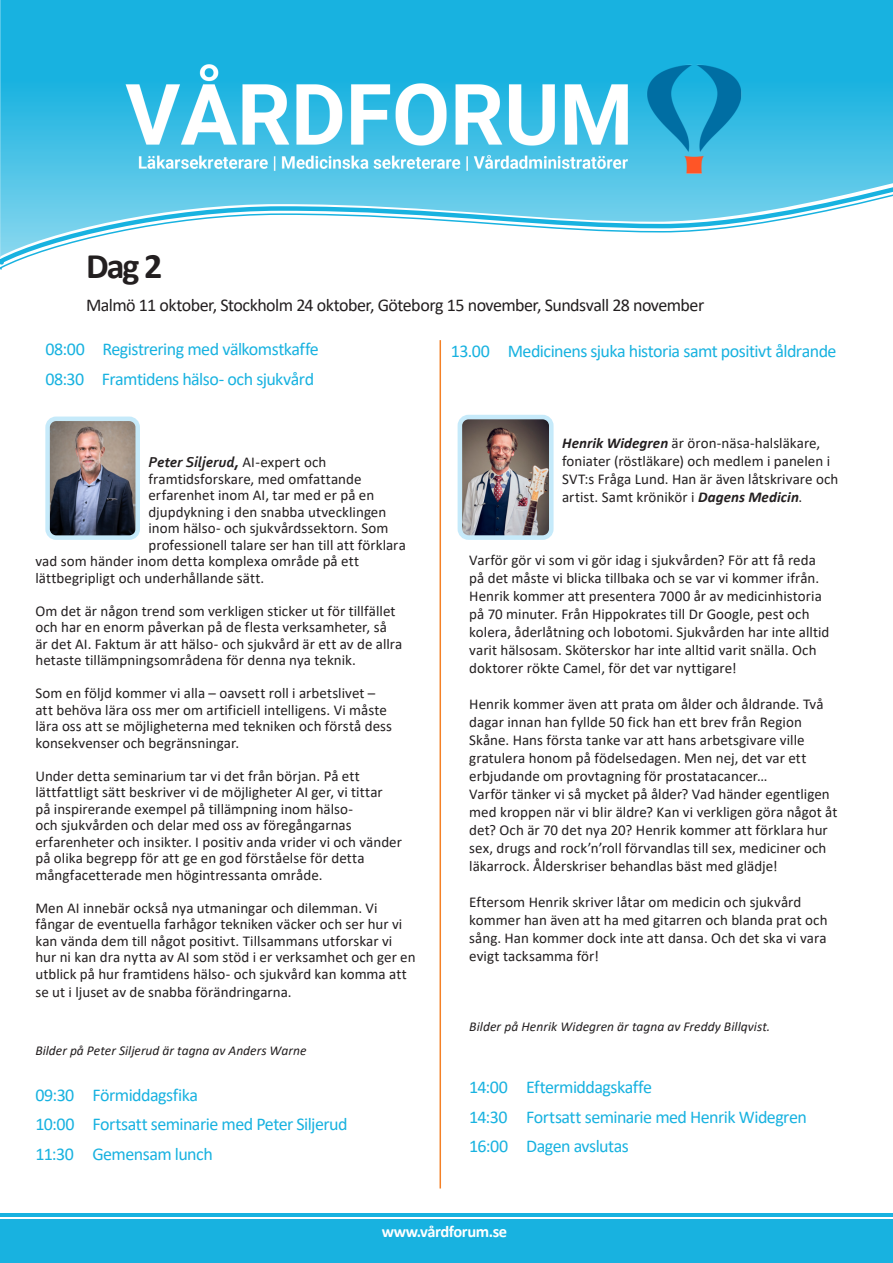
<style>
.page{position:relative;width:893px;height:1263px;background:#fff}
.page>*{position:absolute;margin:0;border:0;box-sizing:border-box;transform-origin:0 0}
.t1{font:700 36px "Calibri";color:#231f20}
.t2{font:18px/29.2px "Calibri";letter-spacing:-.03em;color:#18b2e0}
.t3{font:18px "Calibri";letter-spacing:-.03em;color:#231f20}
.t4{font:700 16.5px "Calibri";letter-spacing:-.025em;color:#fff}
.t5{font:15px/18px "Calibri";letter-spacing:.005em;color:#231f20}
.t6{font:italic 700 15px "Corbel";letter-spacing:.005em;color:#231f20}
.t7{font:italic 13.5px "Calibri";color:#231f20}
.s1{font-family:"Calibri";font-weight:400;font-style:normal}
.s2{font-weight:700;font-style:italic}
</style>
<div class="page">
<svg style="left:0;top:0;width:893px;height:177px;fill:#18b2e0"></svg>
<div style="left:0;top:177px;width:893px;height:9px;background:#5ac8e8"></div>
<svg style="left:0;top:186px;width:893px;height:84px"></svg>
<hr style="left:439px;top:340px;width:2px;height:848px;background:#f48026">
<img style="left:125px;top:63px;width:617px;height:112px">
<img style="left:50px;top:422px;width:85px;height:113px">
<div style="left:45px;top:417px;width:95px;height:123px;border:4px solid #c6eafa;border-radius:9px"></div>
<div style="left:0;top:1220px;width:893px;height:43px;background:#18b2e0"></div>
<hr style="left:0;top:1213px;width:893px;height:3px;background:#18b2e0">
<img style="left:464px;top:421px;width:84px;height:113px">
<div style="left:458px;top:415px;width:96px;height:125px;border:5px solid #c6eafa;border-radius:9px"></div>
<h1 class="t1" style="left:86px;top:240px;width:78px">Dag 2</h1>
<p class="t3" style="left:86px;top:292px;width:620px">Malmö 11 oktober, Stockholm 24 oktober, Göteborg 15 november, Sundsvall 28 november</p>
<p class="t2" style="left:45px;top:334px;width:275px">08:00 Registrering med välkomstkaffe<br>08:30 Framtidens hälso- och sjukvård</p>
<p class="t2" style="left:451px;top:335px;width:387px">13.00 Medicinens sjuka historia samt positivt åldrande</p>
<p class="t6" style="left:148px;top:453px;width:179px">Peter Siljerud, <span class="s1">AI-expert och</span></p>
<p class="t5" style="left:148px;top:469px;width:215px">framtidsforskare, med omfattande</p>
<p class="t5" style="left:148px;top:486px;width:227px">erfarenhet inom AI, tar med er på en</p>
<p class="t5" style="left:148px;top:502px;width:239px">djupdykning i den snabba utvecklingen</p>
<p class="t5" style="left:148px;top:519px;width:242px">inom hälso- och sjukvårdssektorn. Som</p>
<p class="t5" style="left:148px;top:535px;width:259px">professionell talare ser han till att förklara</p>
<p class="t5" style="left:35px;top:552px;width:325px">vad som händer inom detta komplexa område på ett</p>
<p class="t5" style="left:35px;top:568px;width:230px">lättbegripligt och underhållande sätt.</p>
<p class="t5" style="left:35px;top:602px;width:368px;line-height:16.5px">Om det är någon trend som verkligen sticker ut för tillfället och har en enorm påverkan på de flesta verksamheter, så är det AI. Faktum är att hälso- och sjukvård är ett av de allra hetaste tillämpningsområdena för denna nya teknik.</p>
<p class="t5" style="left:35px;top:685px;width:358px;line-height:16.5px">Som en följd kommer vi alla – oavsett roll i arbetslivet – att behöva lära oss mer om artificiell intelligens. Vi måste lära oss att se möjligheterna med tekniken och förstå dess konsekvenser och begränsningar.</p>
<p class="t5" style="left:35px;top:767px;width:368px;line-height:16.5px">Under detta seminarium tar vi det från början. På ett lättfattligt sätt beskriver vi de möjligheter AI ger, vi tittar<br>på inspirerande exempel på tillämpning inom hälso-<br>och sjukvården och delar med oss av föregångarnas erfarenheter och insikter. I positiv anda vrider vi och vänder på olika begrepp för att ge en god förståelse för detta mångfacetterade men högintressanta område.</p>
<p class="t5" style="left:35px;top:899px;width:382px;line-height:16.5px">Men AI innebär också nya utmaningar och dilemman. Vi fångar de eventuella farhågor tekniken väcker och ser hur vi kan vända dem till något positivt. Tillsammans utforskar vi hur ni kan dra nytta av AI som stöd i er verksamhet och ger en utblick på hur framtidens hälso- och sjukvård kan komma att</p>
<p class="t5" style="left:35px;top:982px;width:258px">se ut i ljuset av de snabba förändringarna.</p>
<p class="t7" style="left:35px;top:1041px;width:273px">Bilder på Peter Siljerud är tagna av Anders Warne</p>
<p class="t2" style="left:35px;top:1080px;width:314px">09:30 Förmiddagsfika<br>10:00 Fortsatt seminarie med Peter Siljerud<br>11:30 Gemensam lunch</p>
<p class="t5" style="left:562px;top:434px;width:278px"><span class="s2">Henrik Widegren</span> är öron-näsa-halsläkare, foniater (röstläkare) och medlem i panelen i SVT:s Fråga Lund. Han är även låtskrivare och artist. Samt krönikör i <span class="s2">Dagens Medicin</span>.</p>
<p class="t5" style="left:469px;top:550px;width:362px">Varför gör vi som vi gör idag i sjukvården? För att få reda på det måste vi blicka tillbaka och se var vi kommer ifrån.<br>Henrik kommer att presentera 7000 år av medicinhistoria på 70 minuter. Från Hippokrates till Dr Google, pest och kolera, åderlåtning och lobotomi. Sjukvården har inte alltid varit hälsosam. Sköterskor har inte alltid varit snälla. Och doktorer rökte Camel, för det var nyttigare!</p>
<p class="t5" style="left:469px;top:694px;width:370px">Henrik kommer även att prata om ålder och åldrande. Två dagar innan han fyllde 50 fick han ett brev från Region Skåne. Hans första tanke var att hans arbetsgivare ville gratulera honom på födelsedagen. Men nej, det var ett erbjudande om provtagning för prostatacancer…<br>Varför tänker vi så mycket på ålder? Vad händer egentligen med kroppen när vi blir äldre? Kan vi verkligen göra något åt det? Och är 70 det nya 20? Henrik kommer att förklara hur sex, drugs and rock’n’roll förvandlas till sex, mediciner och läkarrock. Ålderskriser behandlas bäst med glädje!</p>
<p class="t5" style="left:469px;top:892px;width:360px">Eftersom Henrik skriver låtar om medicin och sjukvård kommer han även att ha med gitarren och blanda prat och sång. Han kommer dock inte att dansa. Och det ska vi vara evigt tacksamma för!</p>
<p class="t7" style="left:469px;top:1017px;width:303px">Bilder på Henrik Widegren är tagna av Freddy Billqvist.</p>
<p class="t2" style="left:469px;top:1072px;width:339px">14:00 Eftermiddagskaffe<br>14:30 Fortsatt seminarie med Henrik Widegren<br>16:00 Dagen avslutas</p>
<p class="t4" style="left:382px;top:1220px;width:127px">www.vårdforum.se</p>
</div>
